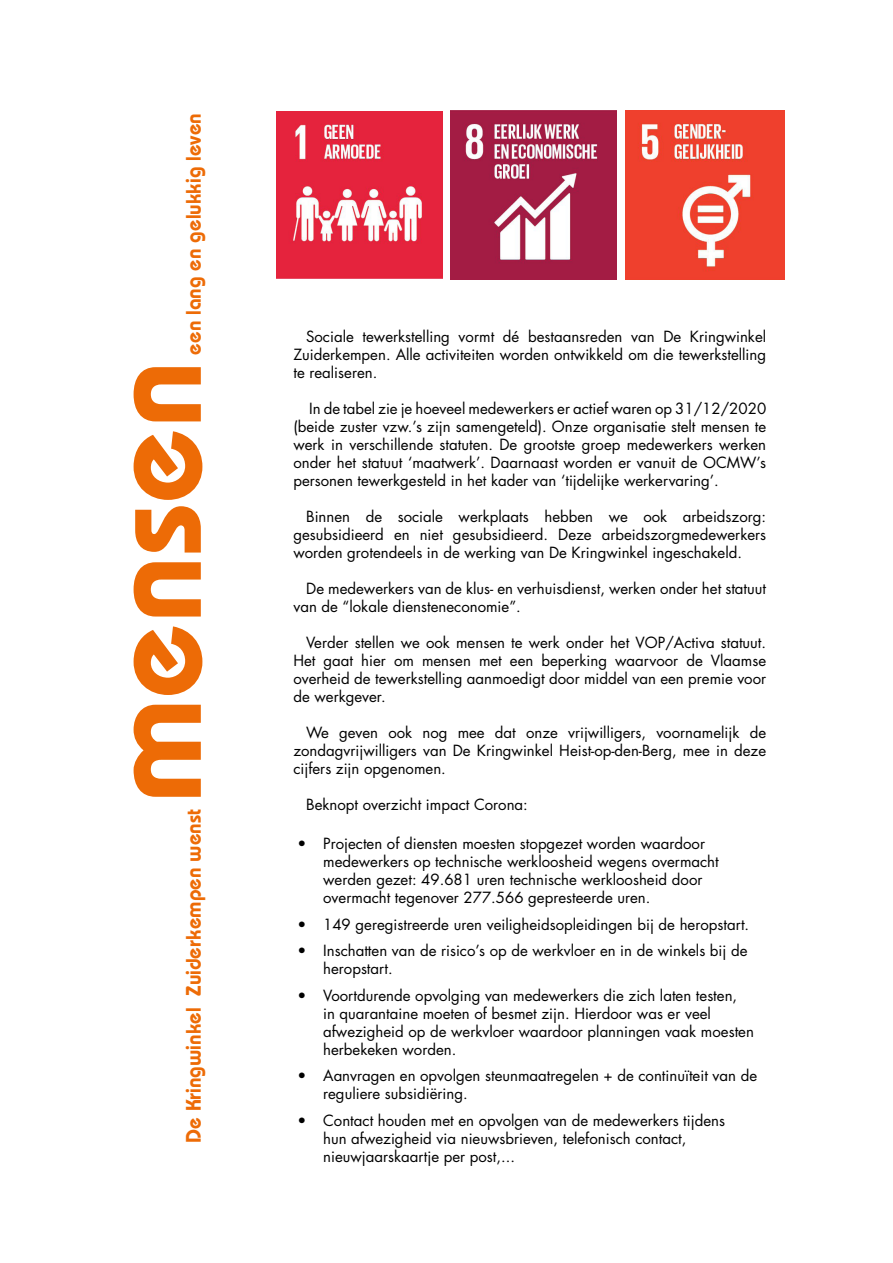
<style>
.page{position:relative;width:893px;height:1263px;background:#fff}
.page>*{position:absolute;margin:0;border:0;box-sizing:border-box;transform-origin:0 0}
.t1{font:600 135px "Bauhaus Std";color:#ed6b06}
.t2{font:600 21px "Bauhaus Std";color:#ed6b06}
.t3{font:15px/18px "Futura Std";color:#000}
</style>
<div class="page">
<img style="left:276px;top:111px;width:166px;height:168px">
<img style="left:451px;top:111px;width:166px;height:169px">
<img style="left:625px;top:111px;width:159px;height:169px">
<h2 class="t2" style="left:181px;top:355px;width:243px;rotate:-90deg">een lang en gelukkig leven</h2>
<h1 class="t1" style="left:72px;top:803px;width:444px;rotate:-90deg">mensen</h1>
<h2 class="t2" style="left:181px;top:1143px;width:335px;rotate:-90deg">De Kringwinkel Zuiderkempen wenst</h2>
<p class="t3" style="left:293px;top:328px;width:474px;text-align:justify;text-indent:13px">Sociale tewerkstelling vormt dé bestaansreden van De Kringwinkel Zuiderkempen. Alle activiteiten worden ontwikkeld om die tewerkstelling te realiseren.</p>
<p class="t3" style="left:293px;top:400px;width:474px;text-align:justify;text-indent:16px">In de tabel zie je hoeveel medewerkers er actief waren op 31/12/2020 (beide zuster vzw.’s zijn samengeteld). Onze organisatie stelt mensen te werk in verschillende statuten. De grootste groep medewerkers werken onder het statuut ‘maatwerk’. Daarnaast worden er vanuit de OCMW’s personen tewerkgesteld in het kader van ‘tijdelijke werkervaring’.</p>
<p class="t3" style="left:293px;top:508px;width:474px;text-align:justify;text-indent:13px">Binnen de sociale werkplaats hebben we ook arbeidszorg: gesubsidieerd en niet gesubsidieerd. Deze arbeidszorgmedewerkers worden grotendeels in de werking van De Kringwinkel ingeschakeld.</p>
<p class="t3" style="left:293px;top:580px;width:474px;text-indent:13px">De medewerkers van de klus- en verhuisdienst, werken onder het statuut van de “lokale diensteneconomie”.</p>
<p class="t3" style="left:293px;top:634px;width:474px;text-align:justify;text-indent:13px">Verder stellen we ook mensen te werk onder het VOP/Activa statuut.<br>Het gaat hier om mensen met een beperking waarvoor de Vlaamse overheid de tewerkstelling aanmoedigt door middel van een premie voor de werkgever.</p>
<p class="t3" style="left:293px;top:724px;width:474px;text-align:justify;text-indent:13px">We geven ook nog mee dat onze vrijwilligers, voornamelijk de zondagvrijwilligers van De Kringwinkel Heist-op-den-Berg, mee in deze cijfers zijn opgenomen.</p>
<p class="t3" style="left:306px;top:796px;width:223px">Beknopt overzicht impact Corona:</p>
<p class="t3" style="left:323px;top:835px;width:397px;text-indent:-26px">• Projecten of diensten moesten stopgezet worden waardoor medewerkers op technische werkloosheid wegens overmacht werden gezet: 49.681 uren technische werkloosheid door overmacht tegenover 277.566 gepresteerde uren.</p>
<p class="t3" style="left:298px;top:915px;width:453px">• 149 geregistreerde uren veiligheidsopleidingen bij de heropstart.</p>
<p class="t3" style="left:323px;top:942px;width:426px;text-indent:-26px">• Inschatten van de risico’s op de werkvloer en in de winkels bij de heropstart.</p>
<p class="t3" style="left:323px;top:986px;width:432px;text-indent:-26px">• Voortdurende opvolging van medewerkers die zich laten testen,<br>in quarantaine moeten of besmet zijn. Hierdoor was er veel afwezigheid op de werkvloer waardoor planningen vaak moesten herbekeken worden.</p>
<p class="t3" style="left:323px;top:1067px;width:435px;text-indent:-26px">• Aanvragen en opvolgen steunmaatregelen + de continuïteit van de reguliere subsidiëring.</p>
<p class="t3" style="left:323px;top:1111px;width:403px;text-indent:-26px">• Contact houden met en opvolgen van de medewerkers tijdens hun afwezigheid via nieuwsbrieven, telefonisch contact, nieuwjaarskaartje per post,...</p>
</div>
